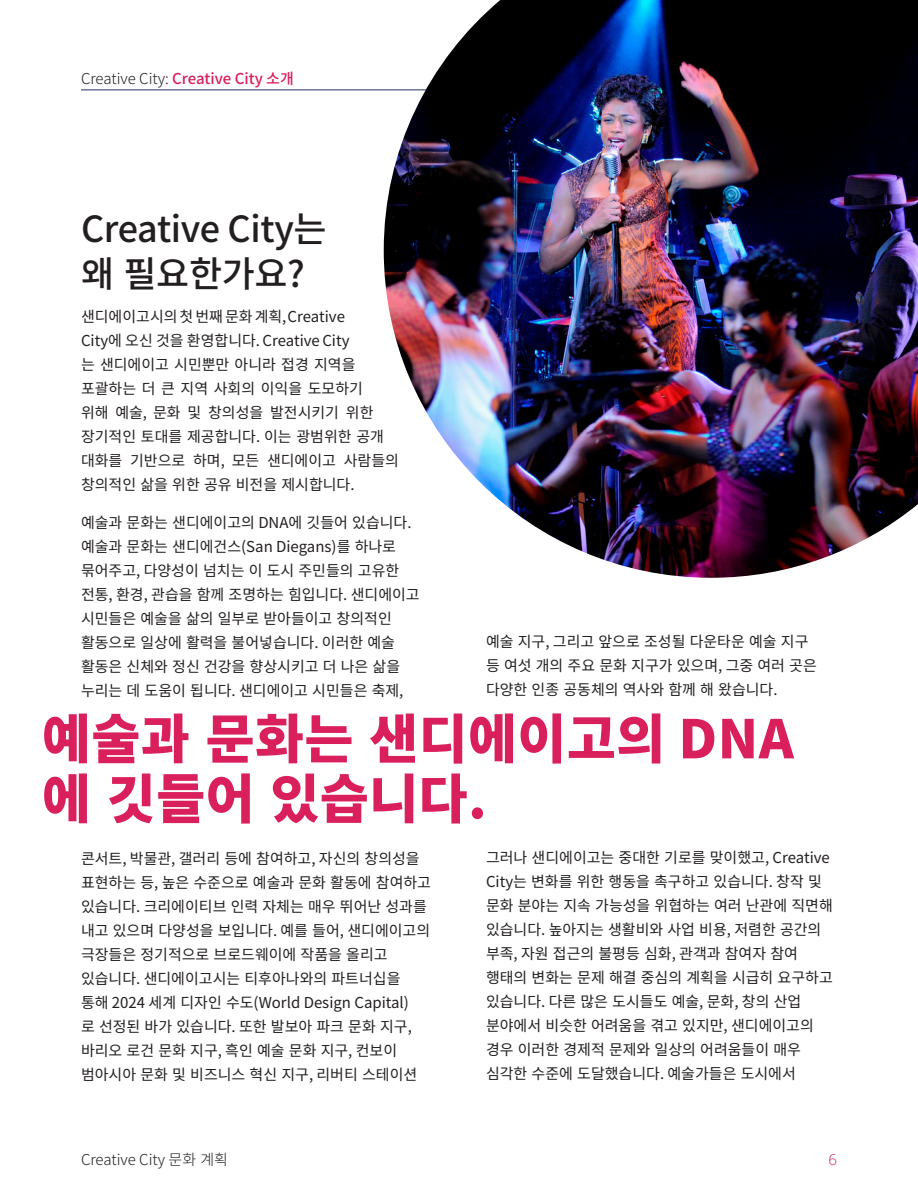
<style>
.page{position:relative;width:918px;height:1188px;background:#fff}
.page>*{position:absolute;margin:0;border:0;box-sizing:border-box;transform-origin:0 0}
.Body_Copy{font:900 53.1px/60px "Noto Sans CJ Kkr";letter-spacing:.01em;color:#d91f5c}
.SubHead_1{font:500 36px/45px "Noto Sans CJ Kkr";letter-spacing:-.01em;color:#231f20}
.Body_Copy-2{font:15px/24px "Noto Sans CJ Kkr";color:#231f20}
.t1{font:500 15px "Noto Sans CJ Kkr";color:#d91f5c}
.t2{font:300 15px "Noto Sans CJ Kkr";color:#231f20}
.t3{font:300 15px "Open Sans";color:#d91f5c}
.s1{font-weight:300;color:#231f20}
</style>
<div class="page">
<hr style="left:81px;top:89px;width:756px;height:1px;background:#233168">
<img style="left:384px;top:0;width:534px;height:578px">
<p class="t1" style="left:81px;top:70px;width:214px"><span class="s1">Creative City:</span> Creative City 소개</p>
<p class="SubHead_1" style="left:81px;top:208px;width:247px">Creative City는 왜 필요한가요?</p>
<p class="Body_Copy-2" style="left:81px;top:305px;width:319px">샌디에이고시의 첫 번째 문화 계획, Creative<br>City에 오신 것을 환영합니다. Creative City<br>는 샌디에이고 시민뿐만 아니라 접경 지역을 포괄하는 더 큰 지역 사회의 이익을 도모하기<br>위해 예술, 문화 및 창의성을 발전시키기 위한 장기적인 토대를 제공합니다. 이는 광범위한 공개 대화를 기반으로 하며, 모든 샌디에이고 사람들의 창의적인 삶을 위한 공유 비전을 제시합니다.</p>
<p class="Body_Copy-2" style="left:81px;top:511px;width:340px">예술과 문화는 샌디에이고의 DNA에 깃들어 있습니다. 예술과 문화는 샌디에건스(San Diegans)를 하나로 묶어주고, 다양성이 넘치는 이 도시 주민들의 고유한 전통, 환경, 관습을 함께 조명하는 힘입니다. 샌디에이고 시민들은 예술을 삶의 일부로 받아들이고 창의적인 활동으로 일상에 활력을 불어넣습니다. 이러한 예술 활동은 신체와 정신 건강을 향상시키고 더 나은 삶을 누리는 데 도움이 됩니다. 샌디에이고 시민들은 축제,</p>
<p class="Body_Copy-2" style="left:486px;top:630px;width:332px">예술 지구, 그리고 앞으로 조성될 다운타운 예술 지구 등 여섯 개의 주요 문화 지구가 있으며, 그중 여러 곳은 다양한 인종 공동체의 역사와 함께 해 왔습니다.</p>
<p class="Body_Copy" style="left:42px;top:710px;width:753px">예술과 문화는 샌디에이고의 DNA 에 깃들어 있습니다.</p>
<p class="Body_Copy-2" style="left:81px;top:847px;width:352px">콘서트, 박물관, 갤러리 등에 참여하고, 자신의 창의성을 표현하는 등, 높은 수준으로 예술과 문화 활동에 참여하고 있습니다. 크리에이티브 인력 자체는 매우 뛰어난 성과를 내고 있으며 다양성을 보입니다. 예를 들어, 샌디에이고의 극장들은 정기적으로 브로드웨이에 작품을 올리고 있습니다. 샌디에이고시는 티후아나와의 파트너십을 통해 2024 세계 디자인 수도(World Design Capital)<br>로 선정된 바가 있습니다. 또한 발보아 파크 문화 지구, 바리오 로건 문화 지구, 흑인 예술 문화 지구, 컨보이 범아시아 문화 및 비즈니스 혁신 지구, 리버티 스테이션</p>
<p class="Body_Copy-2" style="left:486px;top:846px;width:348px">그러나 샌디에이고는 중대한 기로를 맞이했고, Creative<br>City는 변화를 위한 행동을 촉구하고 있습니다. 창작 및 문화 분야는 지속 가능성을 위협하는 여러 난관에 직면해 있습니다. 높아지는 생활비와 사업 비용, 저렴한 공간의 부족, 자원 접근의 불평등 심화, 관객과 참여자 참여 행태의 변화는 문제 해결 중심의 계획을 시급히 요구하고 있습니다. 다른 많은 도시들도 예술, 문화, 창의 산업 분야에서 비슷한 어려움을 겪고 있지만, 샌디에이고의 경우 이러한 경제적 문제와 일상의 어려움들이 매우 심각한 수준에 도달했습니다. 예술가들은 도시에서</p>
<p class="t2" style="left:81px;top:1151px;width:148px">Creative City 문화 계획</p>
<p class="t3" style="left:828px;top:1149px;width:10px">6</p>
</div>
